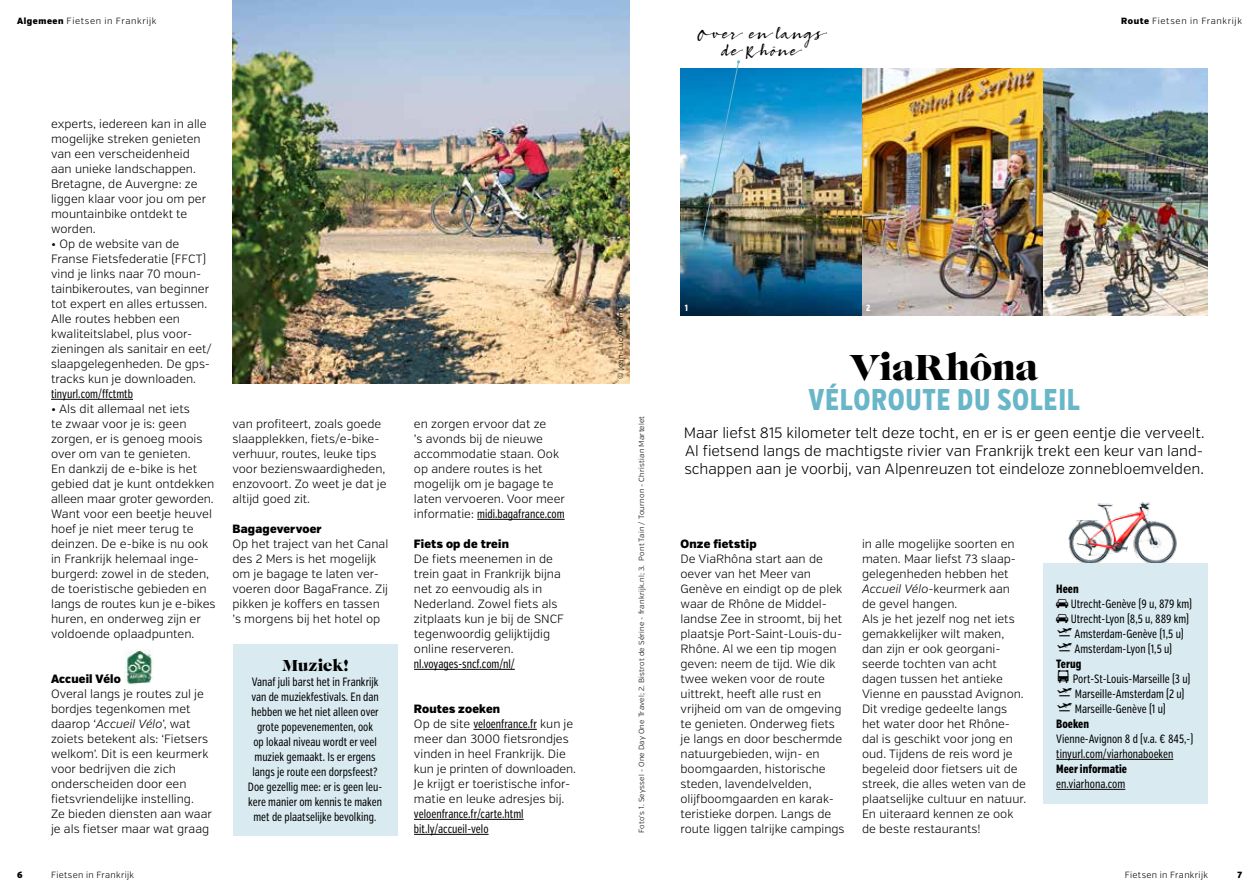
<style>
.page{position:relative;width:1259px;height:893px;background:#fff}
.page>*{position:absolute;margin:0;border:0;box-sizing:border-box;transform-origin:0 0}
.t1{font:37.5px "Caslon Gra D";letter-spacing:-.01em;color:#000}
.t2{font:800 30px "Verb Comp";letter-spacing:.02em;color:#69b6c9}
.t3{font:16.5px "Caslon Gra D";letter-spacing:-.01em;color:#000}
.t4{font:300 15px/18px "Verb";letter-spacing:-.005em;color:#000;text-align:justify}
.t5{font:13.5px/16.5px "Bambusa Pro Regular";letter-spacing:-.03em;color:#000;text-align:center}
.t6{font:300 12px/15px "Verb";color:#000}
.t7{font:12px/15px "Verb Comp";color:#000}
.t8{font:900 12px "Verb Cond";letter-spacing:.015em;color:#000}
.t9{font:800 12px "Verb Comp";color:#000}
.t10{font:300 9px "Verb";letter-spacing:.055em;color:#000}
.t11{font:300 9px "Verb";letter-spacing:.035em;color:#000}
.t12{font:800 9px "Verb Comp";color:#fff}
.t13{font:900 9px "Verb Cond";color:#000}
.t14{font:300 7.5px "Verb";letter-spacing:.025em;color:#000}
.s1{font-family:"Verb Cond";font-weight:900}
.s2{font-style:italic}
.s3{font-family:"Verb";font-weight:300}
.s4{font-weight:800}
.s5{font-family:"Glyphyx One NF"}
</style>
<div class="page">
<img style="left:232px;top:0;width:397px;height:383px">
<img style="left:125px;top:649px;width:28px;height:36px">
<hr style="left:51px;top:399px;width:82px;height:1px;background:#000">
<hr style="left:477px;top:519px;width:87px;height:1px;background:#000">
<hr style="left:414px;top:669px;width:101px;height:1px;background:#000">
<hr style="left:473px;top:729px;width:64px;height:1px;background:#000">
<hr style="left:414px;top:819px;width:110px;height:1px;background:#000">
<hr style="left:414px;top:834px;width:74px;height:1px;background:#000">
<img style="left:1068px;top:502px;width:109px;height:61px">
<img style="left:680px;top:68px;width:528px;height:247px">
<img style="left:699px;top:60px;width:41px;height:189px">
<div style="left:233px;top:645px;width:164px;height:191px;background:#d9eaf0"></div>
<div style="left:1043px;top:563px;width:164px;height:240px;background:#d9eaf0"></div>
<hr style="left:1056px;top:759px;width:117px;height:1px;background:#000">
<hr style="left:1056px;top:789px;width:69px;height:1px;background:#000">
<p class="t10" style="left:17px;top:16px;width:141px"><span class="s1">Algemeen</span> Fietsen in Frankrijk</p>
<p class="t10" style="left:1121px;top:16px;width:122px"><span class="s1">Route</span> Fietsen in Frankrijk</p>
<p class="t5" style="left:694px;top:25px;width:128px">Over en langs de Rhône</p>
<p class="t6" style="left:51px;top:117px;width:157px">experts, iedereen kan in alle mogelijke streken genieten van een verscheidenheid aan unieke landschappen.<br>Bretagne, de Auvergne: ze liggen klaar voor jou om per mountainbike ontdekt te worden.</p>
<p class="t6" style="left:51px;top:237px;width:162px">• Op de website van de<br>Franse Fietsfederatie (FFCT) vind je links naar 70 moun&shy;tainbikeroutes, van beginner tot expert en alles ertussen.<br>Alle routes hebben een kwaliteitslabel, plus voor&shy;zieningen als sanitair en eet/ slaapgelegenheden. De gps&shy;tracks kun je downloaden.</p>
<p class="t7" style="left:51px;top:387px;width:83px">tinyurl.com/ffctmtb</p>
<p class="t6" style="left:51px;top:402px;width:166px">• Als dit allemaal net iets<br>te zwaar voor je is: geen zorgen, er is genoeg moois over om van te genieten.<br>En dankzij de e-bike is het gebied dat je kunt ontdekken alleen maar groter geworden.<br>Want voor een beetje heuvel hoef je niet meer terug te deinzen. De e-bike is nu ook in Frankrijk helemaal inge&shy;burgerd: zowel in de steden, de toeristische gebieden en langs de routes kun je e-bikes huren, en onderweg zijn er voldoende oplaadpunten.</p>
<p class="t8" style="left:51px;top:672px;width:71px">Accueil Vélo</p>
<p class="t6" style="left:51px;top:687px;width:162px">Overal langs je routes zul je bordjes tegenkomen met daarop ‘<span class="s2">Accueil Vélo</span>’, wat zoiets betekent als: ‘Fietsers welkom’. Dit is een keurmerk voor bedrijven die zich onderscheiden door een fietsvriendelijke instelling.<br>Ze bieden diensten aan waar je als fietser maar wat graag</p>
<p class="t6" style="left:232px;top:417px;width:155px">van profiteert, zoals goede slaapplekken, fiets/e-bike&shy;verhuur, routes, leuke tips voor bezienswaardigheden, enzovoort. Zo weet je dat je altijd goed zit.</p>
<p class="t8" style="left:232px;top:522px;width:91px">Bagagevervoer</p>
<p class="t6" style="left:232px;top:537px;width:157px">Op het traject van het Canal des 2 Mers is het mogelijk om je bagage te laten ver&shy;voeren door BagaFrance. Zij pikken je koffers en tassen ’s morgens bij het hotel op</p>
<h3 class="t3" style="left:282px;top:655px;width:68px">Muziek!</h3>
<p class="t7" style="left:248px;top:675px;width:136px;text-align:center">Vanaf juli barst het in Frankrijk van de muziekfestivals. En dan hebben we het niet alleen over grote popevenementen, ook<br>op lokaal niveau wordt er veel muziek gemaakt. Is er ergens langs je route een dorpsfeest?<br>Doe gezellig mee: er is geen leu&shy;kere manier om kennis te maken met de plaatselijke bevolking<span class="s3">.</span></p>
<p class="t6" style="left:414px;top:417px;width:152px">en zorgen ervoor dat ze<br>’s avonds bij de nieuwe accommodatie staan. Ook op andere routes is het mogelijk om je bagage te laten vervoeren. Voor meer</p>
<p class="t7" style="left:414px;top:507px;width:152px"><span class="s3">informatie:</span> midi.bagafrance.com</p>
<p class="t8" style="left:414px;top:537px;width:96px">Fiets op de trein</p>
<p class="t6" style="left:414px;top:552px;width:151px">De fiets meenemen in de trein gaat in Frankrijk bijna net zo eenvoudig als in<br>Nederland. Zowel fiets als zitplaats kun je bij de SNCF tegenwoordig gelijktijdig online reserveren.</p>
<p class="t7" style="left:414px;top:657px;width:102px">nl.voyages-sncf.com/nl/</p>
<p class="t8" style="left:414px;top:702px;width:88px">Routes zoeken</p>
<p class="t7" style="left:414px;top:717px;width:161px"><span class="s3">Op de site</span> veloenfrance.fr <span class="s3">kun je</span></p>
<p class="t6" style="left:414px;top:732px;width:163px">meer dan 3000 fietsrondjes vinden in heel Frankrijk. Die kun je printen of downloaden.<br>Je krijgt er toeristische infor&shy;matie en leuke adresjes bij.</p>
<p class="t7" style="left:414px;top:807px;width:111px">veloenfrance.fr/carte.html bit.ly/accueil-velo</p>
<p class="t14" style="left:616px;top:379px;width:74px;rotate:-90deg">© Jean-Luc Armand</p>
<p class="t14" style="left:637px;top:833px;width:419px;rotate:-90deg">Foto’s 1. Seyssel - One Day One Travel; 2. Bistrot de Sérine - frankrijk.nl; 3. Pont Tain / Tournon - Christian Martelet</p>
<p class="t12" style="left:685px;top:303px;width:5px">1</p>
<p class="t12" style="left:866px;top:303px;width:6px">2</p>
<p class="t12" style="left:1047px;top:303px;width:6px">3</p>
<h1 class="t1" style="left:850px;top:344px;width:189px">ViaRhôna</h1>
<h2 class="t2" style="left:808px;top:382px;width:273px">VÉLOROUTE DU SOLEIL</h2>
<p class="t4" style="left:684px;top:424px;width:522px">Maar liefst 815 kilometer telt deze tocht, en er is er geen eentje die verveelt.<br>Al fietsend langs de machtigste rivier van Frankrijk trekt een keur van land&shy;schappen aan je voorbij, van Alpenreuzen tot eindeloze zonnebloemvelden.</p>
<p class="t8" style="left:680px;top:537px;width:78px">Onze fietstip</p>
<p class="t6" style="left:680px;top:552px;width:165px">De ViaRhôna start aan de oever van het Meer van<br>Genève en eindigt op de plek waar de Rhône de Middel&shy;landse Zee in stroomt, bij het plaatsje Port-Saint-Louis-du-<br>Rhône. Al we een tip mogen geven: neem de tijd. Wie dik twee weken voor de route uittrekt, heeft alle rust en vrijheid om van de omgeving te genieten. Onderweg fiets je langs en door beschermde natuurgebieden, wijn- en boomgaarden, historische steden, lavendelvelden, olijfboomgaarden en karak&shy;teristieke dorpen. Langs de route liggen talrijke campings</p>
<p class="t6" style="left:862px;top:537px;width:166px">in alle mogelijke soorten en maten. Maar liefst 73 slaap&shy;gelegenheden hebben het<br><span class="s2">Accueil Vélo</span>-keurmerk aan de gevel hangen.<br>Als je het jezelf nog net iets gemakkelijker wilt maken, dan zijn er ook georgani&shy;seerde tochten van acht dagen tussen het antieke<br>Vienne en pausstad Avignon.<br>Dit vredige gedeelte langs het water door het Rhône&shy;dal is geschikt voor jong en oud. Tijdens de reis word je begeleid door fietsers uit de streek, die alles weten van de plaatselijke cultuur en natuur.<br>En uiteraard kennen ze ook de beste restaurants!</p>
<p class="t7" style="left:1056px;top:582px;width:137px"><span class="s4">Heen<br></span><span class="s5">}</span> Utrecht-Genève (9 u, 879 km) <span class="s5">}</span> Utrecht-Lyon (8,5 u, 889 km)</p>
<p class="t7" style="left:1056px;top:627px;width:129px">✔ Amsterdam-Genève (1,5 u)</p>
<p class="t7" style="left:1056px;top:642px;width:117px">✔ Amsterdam-Lyon (1,5 u)<br><span class="s4">Terug</span></p>
<p class="t7" style="left:1072px;top:672px;width:119px">Port-St-Louis-Marseille (3 u)</p>
<p class="t7" style="left:1056px;top:687px;width:130px">✔ Marseille-Amsterdam (2 u)</p>
<p class="t7" style="left:1056px;top:702px;width:111px">✔ Marseille-Genève (1 u)<br><span class="s4">Boeken</span></p>
<p class="t7" style="left:1056px;top:732px;width:139px">Vienne-Avignon 8 d (v.a. € 845,-) tinyurl.com/viarhonaboeken</p>
<p class="t9" style="left:1056px;top:762px;width:72px">Meer informatie</p>
<p class="t7" style="left:1056px;top:777px;width:71px">en.viarhona.com</p>
<p class="t13" style="left:17px;top:869px;width:7px">6</p>
<p class="t11" style="left:51px;top:870px;width:85px">Fietsen in Frankrijk</p>
<p class="t11" style="left:1125px;top:870px;width:85px">Fietsen in Frankrijk</p>
<p class="t13" style="left:1237px;top:869px;width:6px">7</p>
</div>
